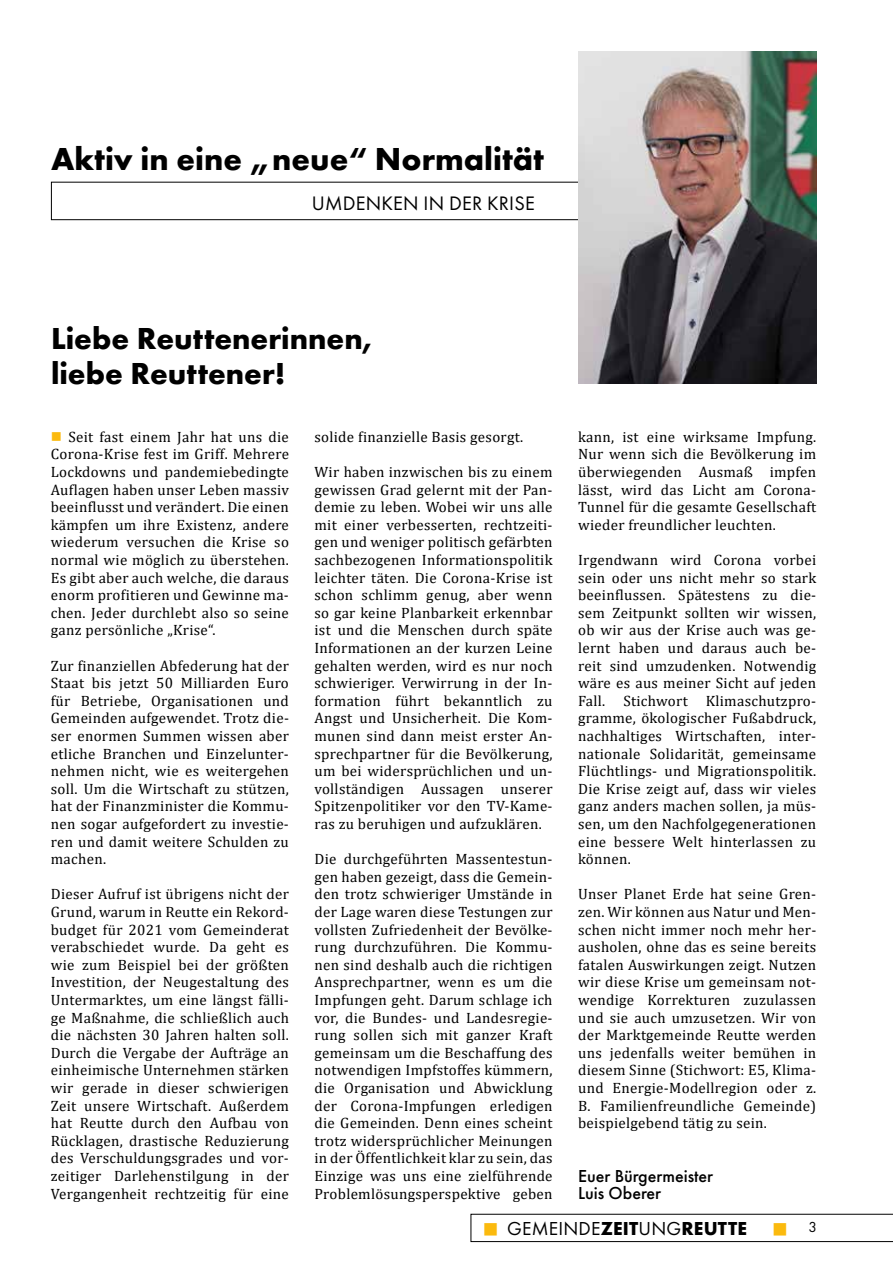
<style>
.page{position:relative;width:893px;height:1263px;background:#fff}
.page>*{position:absolute;margin:0;border:0;box-sizing:border-box;transform-origin:0 0}
.t1{font:700 33px "Futura PT";color:#000}
.t2{font:700 31.5px/34.5px "Futura PT";color:#000}
.t3{font:20.25px "Futura PT";letter-spacing:.01em;color:#000}
.t4{font:19.5px "Futura PT";letter-spacing:.01em;color:#000}
.t5{font:500 18px/17.5px "Futura PT";color:#000}
.t6{font:15px/17.5px "Cambria";letter-spacing:.02em;color:#000;text-align:justify}
.t7{font:15px "Futura PT";color:#000}
.s1{color:#fbba0e}
.s2{font-weight:700}
</style>
<div class="page">
<div style="left:51px;top:182px;width:739px;height:38px;border:1px solid #000"></div>
<img style="left:578px;top:51px;width:238px;height:333px">
<svg style="left:471px;top:1214px;width:422px;height:28px"></svg>
<h1 class="t1" style="left:51px;top:137px;width:494px">Aktiv in eine „neue“ Normalität</h1>
<h3 class="t3" style="left:312px;top:191px;width:225px">UMDENKEN IN DER KRISE</h3>
<h2 class="t2" style="left:51px;top:321px;width:323px">Liebe Reuttenerinnen, liebe Reuttener!</h2>
<p class="t6" style="left:51px;top:428px;width:240px"><span class="s1">■</span> Seit fast einem Jahr hat uns die Corona-Krise fest im Griff. Mehrere Lockdowns und pandemiebedingte Auflagen haben unser Leben massiv beeinflusst und verändert. Die einen kämpfen um ihre Existenz, andere wiederum versuchen die Krise so normal wie möglich zu überstehen.<br>Es gibt aber auch welche, die daraus enorm profitieren und Gewinne ma&shy;chen. Jeder durchlebt also so seine ganz persönliche „Krise“.</p>
<p class="t6" style="left:51px;top:657px;width:240px">Zur finanziellen Abfederung hat der Staat bis jetzt 50 Milliarden Euro für Betriebe, Organisationen und Gemeinden aufgewendet. Trotz die&shy;ser enormen Summen wissen aber etliche Branchen und Einzelunter&shy;nehmen nicht, wie es weitergehen soll. Um die Wirtschaft zu stützen, hat der Finanzminister die Kommu&shy;nen sogar aufgefordert zu investie&shy;ren und damit weitere Schulden zu machen.</p>
<p class="t6" style="left:51px;top:885px;width:240px">Dieser Aufruf ist übrigens nicht der Grund, warum in Reutte ein Rekord&shy;budget für 2021 vom Gemeinderat verabschiedet wurde. Da geht es wie zum Beispiel bei der größten Investition, der Neugestaltung des Untermarktes, um eine längst fälli&shy;ge Maßnahme, die schließlich auch die nächsten 30 Jahren halten soll.<br>Durch die Vergabe der Aufträge an einheimische Unternehmen stärken wir gerade in dieser schwierigen Zeit unsere Wirtschaft. Außerdem hat Reutte durch den Aufbau von Rücklagen, drastische Reduzierung des Verschuldungsgrades und vor&shy;zeitiger Darlehenstilgung in der Vergangenheit rechtzeitig für eine</p>
<p class="t6" style="left:314px;top:428px;width:210px">solide finanzielle Basis gesorgt.</p>
<p class="t6" style="left:314px;top:463px;width:240px">Wir haben inzwischen bis zu einem gewissen Grad gelernt mit der Pan&shy;demie zu leben. Wobei wir uns alle mit einer verbesserten, rechtzeiti&shy;gen und weniger politisch gefärbten sachbezogenen Informationspolitik leichter täten. Die Corona-Krise ist schon schlimm genug, aber wenn so gar keine Planbarkeit erkennbar ist und die Menschen durch späte Informationen an der kurzen Leine gehalten werden, wird es nur noch schwieriger. Verwirrung in der In&shy;formation führt bekanntlich zu Angst und Unsicherheit. Die Kom&shy;munen sind dann meist erster An&shy;sprechpartner für die Bevölkerung, um bei widersprüchlichen und un&shy;vollständigen Aussagen unserer Spitzenpolitiker vor den TV-Kame&shy;ras zu beruhigen und aufzuklären.</p>
<p class="t6" style="left:314px;top:850px;width:240px">Die durchgeführten Massentestun&shy;gen haben gezeigt, dass die Gemein&shy;den trotz schwieriger Umstände in der Lage waren diese Testungen zur vollsten Zufriedenheit der Bevölke&shy;rung durchzuführen. Die Kommu&shy;nen sind deshalb auch die richtigen Ansprechpartner, wenn es um die Impfungen geht. Darum schlage ich vor, die Bundes- und Landesregie&shy;rung sollen sich mit ganzer Kraft gemeinsam um die Beschaffung des notwendigen Impfstoffes kümmern, die Organisation und Abwicklung der Corona-Impfungen erledigen die Gemeinden. Denn eines scheint trotz widersprüchlicher Meinungen in der Öffentlichkeit klar zu sein, das Einzige was uns eine zielführende Problemlösungsperspektive geben</p>
<p class="t6" style="left:578px;top:428px;width:240px">kann, ist eine wirksame Impfung.<br>Nur wenn sich die Bevölkerung im überwiegenden Ausmaß impfen lässt, wird das Licht am Corona-Tunnel für die gesamte Gesellschaft wieder freundlicher leuchten.</p>
<p class="t6" style="left:578px;top:551px;width:240px">Irgendwann wird Corona vorbei sein oder uns nicht mehr so stark beeinflussen. Spätestens zu die&shy;sem Zeitpunkt sollten wir wissen, ob wir aus der Krise auch was ge&shy;lernt haben und daraus auch be&shy;reit sind umzudenken. Notwendig wäre es aus meiner Sicht auf jeden Fall. Stichwort Klimaschutzpro&shy;gramme, ökologischer Fußabdruck, nachhaltiges Wirtschaften, inter&shy;nationale Solidarität, gemeinsame Flüchtlings- und Migrationspolitik.<br>Die Krise zeigt auf, dass wir vieles ganz anders machen sollen, ja müs&shy;sen, um den Nachfolgegenerationen eine bessere Welt hinterlassen zu können.</p>
<p class="t6" style="left:578px;top:885px;width:240px">Unser Planet Erde hat seine Gren&shy;zen. Wir können aus Natur und Men&shy;schen nicht immer noch mehr her&shy;ausholen, ohne das es seine bereits fatalen Auswirkungen zeigt. Nutzen wir diese Krise um gemeinsam not&shy;wendige Korrekturen zuzulassen und sie auch umzusetzen. Wir von der Marktgemeinde Reutte werden uns jedenfalls weiter bemühen in diesem Sinne (Stichwort: E5, Klima&shy;und Energie-Modellregion oder z.<br>B. Familienfreundliche Gemeinde) beispielgebend tätig zu sein.</p>
<p class="t5" style="left:578px;top:1167px;width:137px">Euer Bürgermeister<br>Luis Oberer</p>
<h3 class="t4" style="left:507px;top:1217px;width:241px">GEMEINDE<span class="s2">ZEIT</span>UNG<span class="s2">REUTTE</span></h3>
<p class="t7" style="left:808px;top:1218px;width:10px">3</p>
</div>
